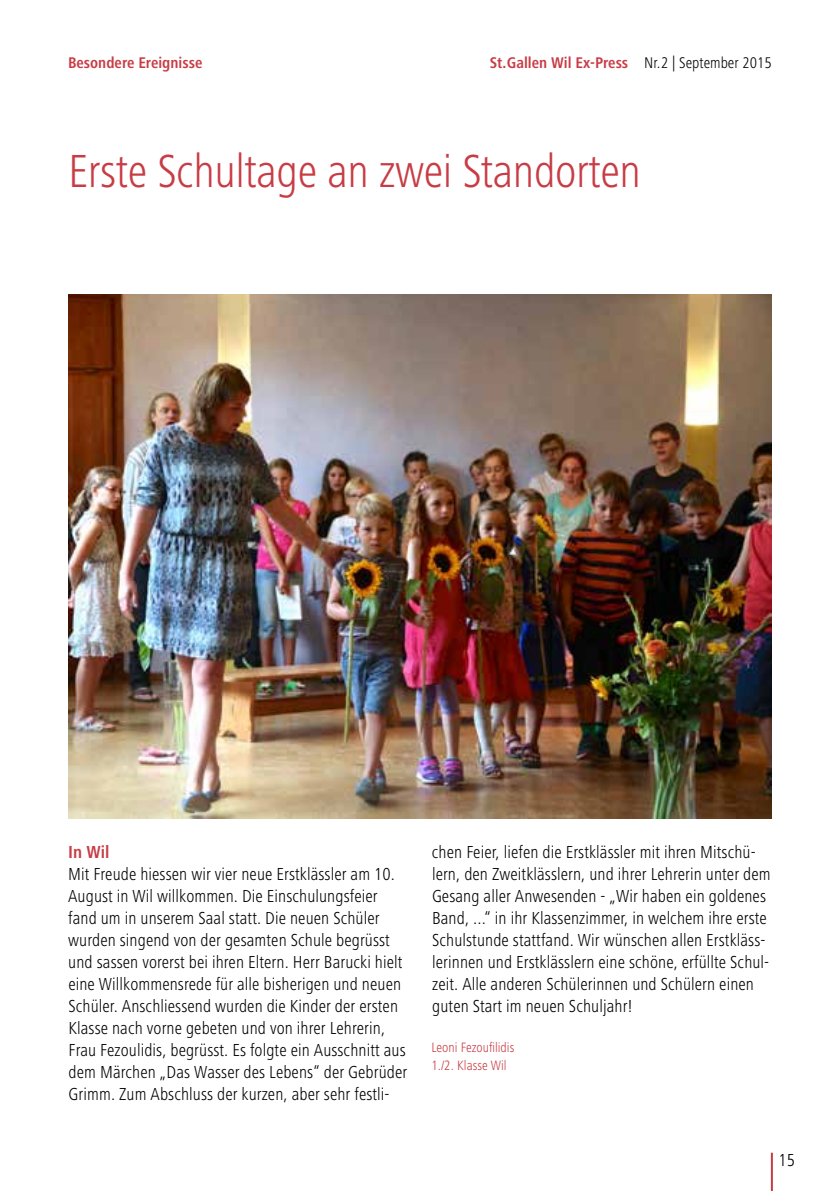
<style>
.page{position:relative;width:840px;height:1191px;background:#fff}
.page>*{position:absolute;margin:0;border:0;box-sizing:border-box;transform-origin:0 0}
.t1{font:300 condensed 48px "Frutiger Next LT";letter-spacing:-.01em;color:#c83c45}
.t2{font:300 condensed 18px/22px "Frutiger Next LT";letter-spacing:.005em;color:#000}
.t3{font:700 condensed 18px "Frutiger Next LT";color:#c83c45}
.t4{font:700 condensed 16px "Frutiger Next LT";color:#c83c45}
.t5{font:300 condensed 14px/18px "Frutiger Next LT";color:#c83c45}
.s1{font-weight:300;color:#000}
</style>
<div class="page">
<hr style="left:770px;top:1152px;width:2px;height:39px;background:#c83c45">
<img style="left:68px;top:295px;width:703px;height:523px">
<p class="t4" style="left:68px;top:54px;width:136px">Besondere Ereignisse</p>
<p class="t4" style="left:489px;top:54px;width:283px">St.Gallen Wil Ex-Press <span class="s1">Nr. 2 | September 2015</span></p>
<h1 class="t1" style="left:68px;top:145px;width:574px">Erste Schultage an zwei Standorten</h1>
<p class="t3" style="left:68px;top:842px;width:43px">In Wil</p>
<p class="t2" style="left:68px;top:863px;width:340px">Mit Freude hiessen wir vier neue Erstklässler am 10.<br>August in Wil willkommen. Die Einschulungsfeier fand um in unserem Saal statt. Die neuen Schüler wurden singend von der gesamten Schule begrüsst und sassen vorerst bei ihren Eltern. Herr Barucki hielt eine Willkommensrede für alle bisherigen und neuen Schüler. Anschliessend wurden die Kinder der ersten Klasse nach vorne gebeten und von ihrer Lehrerin, Frau Fezoulidis, begrüsst. Es folgte ein Ausschnitt aus dem Märchen „Das Wasser des Lebens“ der Gebrüder Grimm. Zum Abschluss der kurzen, aber sehr festli-</p>
<p class="t2" style="left:431px;top:841px;width:340px">chen Feier, liefen die Erstklässler mit ihren Mitschü&shy;lern, den Zweitklässlern, und ihrer Lehrerin unter dem Gesang aller Anwesenden - „Wir haben ein goldenes Band, ...“ in ihr Klassenzimmer, in welchem ihre erste Schulstunde stattfand. Wir wünschen allen Erstkläss&shy;lerinnen und Erstklässlern eine schöne, erfüllte Schul&shy;zeit. Alle anderen Schülerinnen und Schülern einen guten Start im neuen Schuljahr!</p>
<p class="t5" style="left:431px;top:1038px;width:84px">Leoni Fezoufilidis<br>1./2. Klasse Wil</p>
<p class="t2" style="left:778px;top:1149px;width:18px">15</p>
</div>
